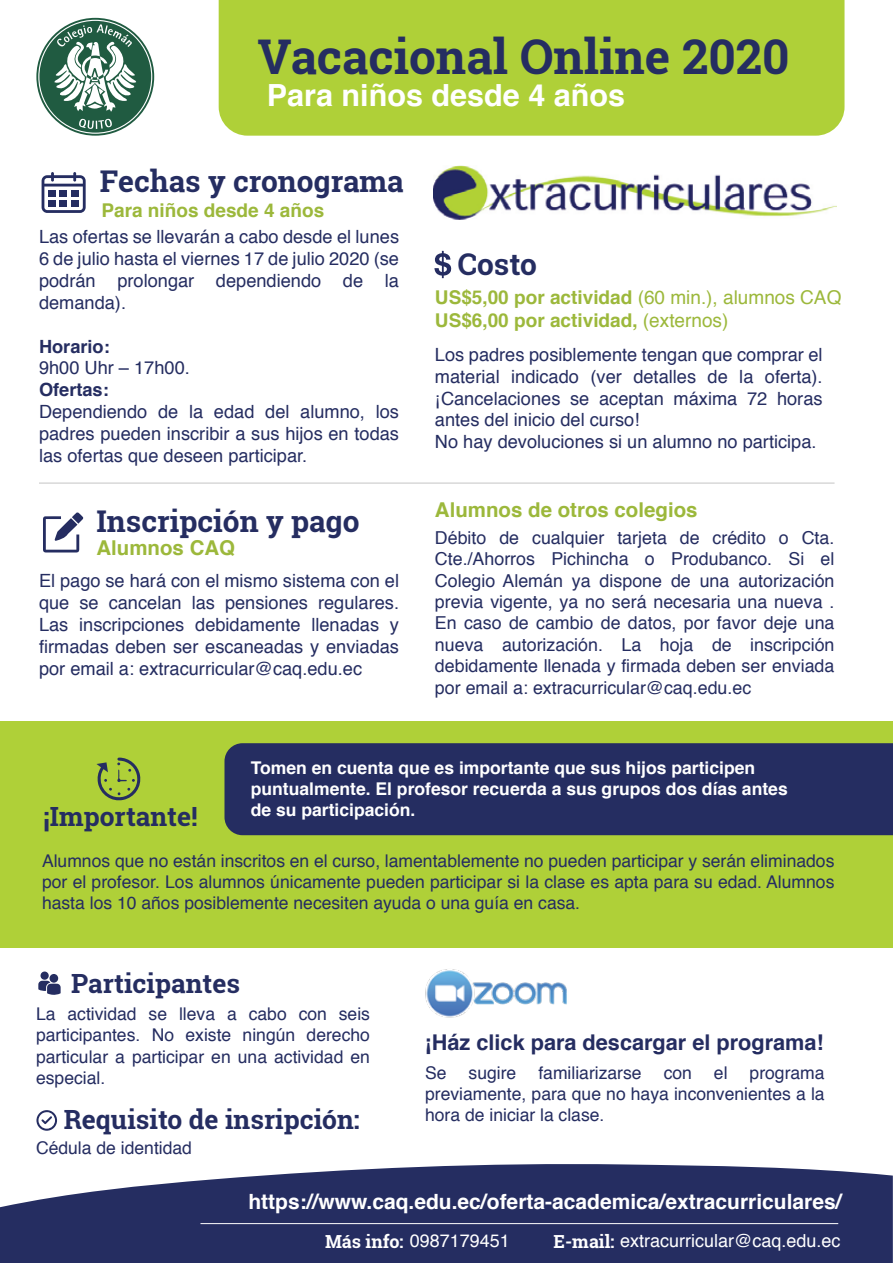
<style>
.page{position:relative;width:893px;height:1263px;background:#fff}
.page>*{position:absolute;margin:0;border:0;box-sizing:border-box;transform-origin:0 0}
.t1{font:700 47.85px "Roboto Slab";color:#252d61}
.t2{font:700 30.6px "Helvetica";color:#fff}
.t3{font:700 30px "Roboto Slab";color:#252d61}
.t4{font:700 26.4px "Roboto Slab";color:#252d61}
.t5{font:700 21.75px "Helvetica";color:#252d61}
.t6{font:700 21px "Helvetica";color:#fff}
.t7{font:700 20.4px "Helvetica";color:#9cb83b}
.t8{font:700 19.05px/22.8px "Helvetica";color:#9cb83b}
.t9{font:18.15px/21.9px "Helvetica";color:#252d61;text-align:justify}
.t10{font:700 18.15px "Helvetica";color:#252d61}
.t11{font:18px "Helvetica";color:#fff}
.t12{font:17.85px/21.5px "Helvetica";color:#252d61;text-align:justify}
.t13{font:17.55px/21px "Helvetica";color:#252d61;text-align:justify}
.t14{font:700 17.55px/21px "Helvetica";color:#fff}
.s1{font-weight:400}
.s2{font-family:"Roboto Slab";font-weight:700}
</style>
<div class="page">
<div style="left:219px;top:0;width:625px;height:136px;background:#afd038"></div>
<img style="left:433px;top:165px;width:403px;height:55px">
<svg style="left:0;top:1164px;width:893px;height:99px;background:#3b4270"></svg>
<div style="left:0;top:721px;width:893px;height:227px;background:#afd038"></div>
<svg style="left:96px;top:757px;width:45px;height:44px"></svg>
<img style="left:425px;top:969px;width:142px;height:49px">
<div style="left:224px;top:743px;width:669px;height:92px;background:#252d61"></div>
<svg style="left:36px;top:18px;width:118px;height:118px;background:#3b6f58"></svg>
<svg style="left:54px;top:24px;width:83px;height:88px"></svg>
<svg style="left:79px;top:118px;width:33px;height:11px"></svg>
<hr style="left:39px;top:482px;width:795px;height:2px;background:#afafaf">
<svg style="left:42px;top:172px;width:44px;height:41px"></svg>
<div style="left:72px;top:200px;width:7px;height:7px;background:#252d61"></div>
<div style="left:72px;top:190px;width:7px;height:6px;background:#252d61"></div>
<div style="left:48px;top:190px;width:7px;height:6px;background:#252d61"></div>
<div style="left:60px;top:190px;width:7px;height:6px;background:#252d61"></div>
<div style="left:48px;top:200px;width:7px;height:7px;background:#252d61"></div>
<div style="left:60px;top:200px;width:7px;height:7px;background:#252d61"></div>
<svg style="left:434px;top:251px;width:17px;height:27px"></svg>
<svg style="left:43px;top:512px;width:40px;height:40px"></svg>
<svg style="left:38px;top:981px;width:23px;height:14px"></svg>
<div style="left:50px;top:974px;width:8px;height:9px;background:#252d61;border-radius:50%"></div>
<div style="left:41px;top:971px;width:8px;height:9px;background:#252d61;border-radius:50%"></div>
<svg style="left:36px;top:1110px;width:21px;height:21px"></svg>
<hr style="left:200px;top:1223px;width:638px;height:1px;background:#fff">
<h1 class="t1" style="left:257px;top:24px;width:534px">Vacacional Online 2020</h1>
<h2 class="t2" style="left:267px;top:71px;width:360px">Para niños desde 4 años</h2>
<h3 class="t3" style="left:100px;top:161px;width:305px">Fechas y cronograma</h3>
<p class="t8" style="left:101px;top:199px;width:224px">Para niños desde 4 años</p>
<p class="t9" style="left:39px;top:227px;width:362px">Las ofertas se llevarán a cabo desde el lunes 6 de julio hasta el viernes 17 de julio 2020 (se podrán prolongar dependiendo de la demanda).</p>
<p class="t10" style="left:39px;top:332px;width:72px">Horario:</p>
<p class="t9" style="left:39px;top:358px;width:152px">9h00 Uhr – 17h00.</p>
<p class="t10" style="left:39px;top:375px;width:71px">Ofertas:</p>
<p class="t9" style="left:39px;top:401px;width:362px">Dependiendo de la edad del alumno, los padres pueden inscribir a sus hijos en todas las ofertas que deseen participar.</p>
<h3 class="t3" style="left:96px;top:500px;width:265px">Inscripción y pago</h3>
<p class="t7" style="left:96px;top:531px;width:140px">Alumnos CAQ</p>
<p class="t9" style="left:39px;top:570px;width:362px">El pago se hará con el mismo sistema con el que se cancelan las pensiones regulares.<br>Las inscripciones debidamente llenadas y firmadas deben ser escaneadas y enviadas por email a: extracurricular@caq.edu.ec</p>
<h3 class="t3" style="left:458px;top:243px;width:81px">Costo</h3>
<p class="t8" style="left:435px;top:286px;width:408px">US$5,00 por actividad <span class="s1">(60 min.), alumnos CAQ<br></span>US$6,00 por actividad, <span class="s1">(externos)</span></p>
<p class="t9" style="left:435px;top:344px;width:389px;text-align:left">Los padres posiblemente tengan que comprar el material indicado (ver detalles de la oferta). ¡Cancelaciones se aceptan máxima 72 horas antes del inicio del curso!<br>No hay devoluciones si un alumno no participa.</p>
<p class="t7" style="left:435px;top:494px;width:264px">Alumnos de otros colegios</p>
<p class="t12" style="left:435px;top:527px;width:401px">Débito de cualquier tarjeta de crédito o Cta.<br>Cte./Ahorros Pichincha o Produbanco. Si el Colegio Alemán ya dispone de una autorización previa vigente, ya no será necesaria una nueva .<br>En caso de cambio de datos, por favor deje una nueva autorización. La hoja de inscripción debidamente llenada y firmada deben ser enviada por email a: extracurricular@caq.edu.ec</p>
<h3 class="t4" style="left:43px;top:798px;width:156px">¡Importante!</h3>
<p class="t14" style="left:251px;top:757px;width:538px">Tomen en cuenta que es importante que sus hijos participen puntualmente. El profesor recuerda a sus grupos dos días antes de su participación.</p>
<p class="t13" style="left:42px;top:851px;width:794px">Alumnos que no están inscritos en el curso, lamentablemente no pueden participar y serán eliminados por el profesor. Los alumnos únicamente pueden participar si la clase es apta para su edad. Alumnos hasta los 10 años posiblemente necesiten ayuda o una guía en casa.</p>
<h3 class="t4" style="left:71px;top:965px;width:170px">Participantes</h3>
<p class="t13" style="left:36px;top:1004px;width:335px">La actividad se lleva a cabo con seis participantes. No existe ningún derecho particular a participar en una actividad en especial.</p>
<h3 class="t4" style="left:64px;top:1102px;width:297px">Requisito de insripción:</h3>
<p class="t13" style="left:36px;top:1137px;width:157px">Cédula de identidad</p>
<p class="t5" style="left:425px;top:1025px;width:401px">¡Ház click para descargar el programa!</p>
<p class="t13" style="left:425px;top:1063px;width:23px">Se</p>
<p class="t13" style="left:469px;top:1063px;width:49px">sugire</p>
<p class="t13" style="left:538px;top:1063px;width:105px">familiarizarse</p>
<p class="t13" style="left:664px;top:1063px;width:30px">con</p>
<p class="t13" style="left:714px;top:1063px;width:15px">el</p>
<p class="t13" style="left:425px;top:1063px;width:401px;text-indent:324px">programa previamente, para que no haya inconvenientes a la hora de iniciar la clase.</p>
<p class="t6" style="left:248px;top:1184px;width:595px">https://www.caq.edu.ec/oferta-academica/extracurriculares/</p>
<p class="t11" style="left:325px;top:1227px;width:186px"><span class="s2">Más info:</span> 0987179451</p>
<p class="t11" style="left:554px;top:1227px;width:288px"><span class="s2">E-mail:</span> extracurricular@caq.edu.ec</p>
</div>
